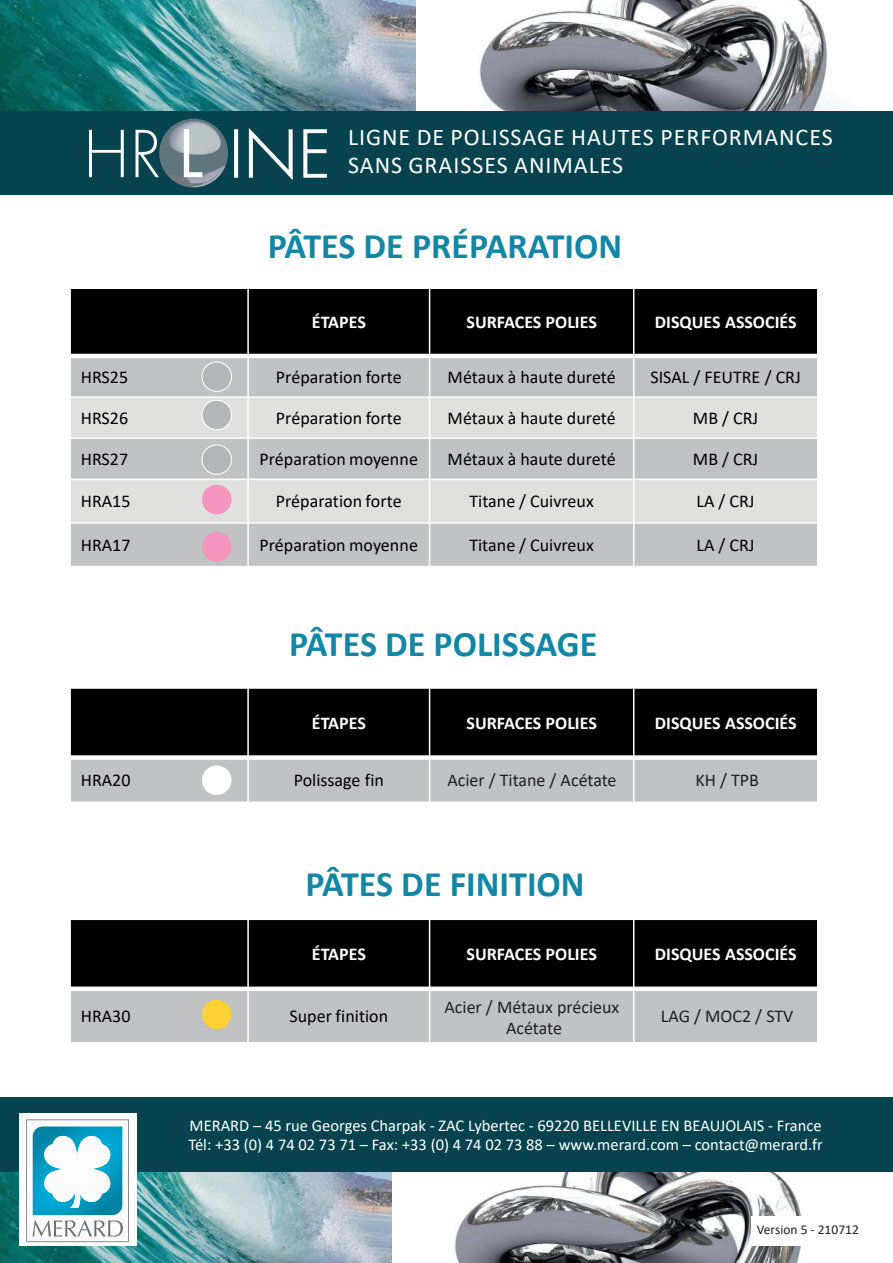
<style>
.page{position:relative;width:893px;height:1263px;background:#fff}
.page>*{position:absolute;margin:0;border:0;box-sizing:border-box;transform-origin:0 0}
.t1{font:700 36px "Calibri";color:#1486a5}
.t2{font:24px/28.8px "Calibri";letter-spacing:.04em;color:#fff}
.t3{font:18px/21.6px "Calibri";color:#000;text-align:center}
.t4{font:700 18px "Calibri";letter-spacing:-.005em;color:#fff}
.t5{font:18px/21px "Calibri";color:#221f1f;text-align:center}
.t6{font:16.5px/19.8px "Calibri";color:#fff}
.t7{font:13.5px "Calibri";color:#221f1f}
.t8{font:12px "Calibri";color:#000}
</style>
<div class="page">
<img style="left:0;top:1171px;width:392px;height:92px">
<img style="left:392px;top:1171px;width:501px;height:92px">
<div style="left:0;top:1097px;width:893px;height:74px;background:#06434e"></div>
<div style="left:19px;top:1113px;width:118px;height:133px;background:#fff"></div>
<div style="left:26px;top:1120px;width:102px;height:122px;background:#fbfbfb"></div>
<div style="left:26px;top:1119px;width:103px;height:123px;border:1px solid #898b8e"></div>
<svg style="left:33px;top:1220px;width:90px;height:16px"></svg>
<img style="left:32px;top:1126px;width:91px;height:89px">
<img style="left:0;top:0;width:416px;height:111px">
<img style="left:479px;top:0;width:348px;height:111px">
<div style="left:0;top:111px;width:893px;height:84px;background:#06434e"></div>
<img style="left:159px;top:119px;width:69px;height:68px">
<svg style="left:234px;top:128px;width:93px;height:52px"></svg>
<svg style="left:184px;top:129px;width:18px;height:48px"></svg>
<svg style="left:89px;top:130px;width:70px;height:47px"></svg>
<div style="left:70px;top:288px;width:178px;height:68px;background:#000"></div>
<div style="left:248px;top:288px;width:182px;height:68px;background:#000"></div>
<div style="left:430px;top:288px;width:204px;height:68px;background:#000"></div>
<div style="left:634px;top:288px;width:184px;height:68px;background:#000"></div>
<div style="left:70px;top:356px;width:178px;height:41px;background:#c0c2c3"></div>
<div style="left:248px;top:356px;width:182px;height:41px;background:#c0c2c3"></div>
<div style="left:430px;top:356px;width:204px;height:41px;background:#c0c2c3"></div>
<div style="left:634px;top:356px;width:184px;height:41px;background:#c0c2c3"></div>
<div style="left:70px;top:397px;width:178px;height:41px;background:#e0e0df"></div>
<div style="left:248px;top:397px;width:182px;height:41px;background:#e0e0df"></div>
<div style="left:430px;top:397px;width:204px;height:41px;background:#e0e0df"></div>
<div style="left:634px;top:397px;width:184px;height:41px;background:#e0e0df"></div>
<div style="left:70px;top:438px;width:178px;height:41px;background:#c0c2c3"></div>
<div style="left:248px;top:438px;width:182px;height:41px;background:#c0c2c3"></div>
<div style="left:430px;top:438px;width:204px;height:41px;background:#c0c2c3"></div>
<div style="left:634px;top:438px;width:184px;height:41px;background:#c0c2c3"></div>
<div style="left:70px;top:479px;width:178px;height:44px;background:#e0e0df"></div>
<div style="left:248px;top:479px;width:182px;height:44px;background:#e0e0df"></div>
<div style="left:430px;top:479px;width:204px;height:44px;background:#e0e0df"></div>
<div style="left:634px;top:479px;width:184px;height:44px;background:#e0e0df"></div>
<div style="left:70px;top:523px;width:178px;height:43px;background:#c0c2c3"></div>
<div style="left:248px;top:523px;width:182px;height:43px;background:#c0c2c3"></div>
<div style="left:430px;top:523px;width:204px;height:43px;background:#c0c2c3"></div>
<div style="left:634px;top:523px;width:184px;height:43px;background:#c0c2c3"></div>
<hr style="left:247px;top:287px;width:2px;height:280px;background:#fff">
<hr style="left:429px;top:287px;width:1px;height:280px;background:#fff">
<hr style="left:633px;top:287px;width:1px;height:280px;background:#fff">
<hr style="left:69px;top:354px;width:749px;height:4px;background:#fff">
<hr style="left:69px;top:396px;width:749px;height:2px;background:#fff">
<hr style="left:69px;top:437px;width:749px;height:2px;background:#fff">
<hr style="left:69px;top:479px;width:749px;height:1px;background:#fff">
<hr style="left:69px;top:522px;width:749px;height:2px;background:#fff">
<hr style="left:69px;top:287px;width:2px;height:280px;background:#fff">
<hr style="left:817px;top:287px;width:1px;height:280px;background:#fff">
<hr style="left:69px;top:287px;width:749px;height:2px;background:#fff">
<div style="left:70px;top:688px;width:178px;height:69px;background:#000"></div>
<div style="left:248px;top:688px;width:182px;height:69px;background:#000"></div>
<div style="left:430px;top:688px;width:204px;height:69px;background:#000"></div>
<div style="left:634px;top:688px;width:184px;height:69px;background:#000"></div>
<div style="left:70px;top:757px;width:178px;height:45px;background:#c0c2c3"></div>
<div style="left:248px;top:757px;width:182px;height:45px;background:#c0c2c3"></div>
<div style="left:430px;top:757px;width:204px;height:45px;background:#c0c2c3"></div>
<div style="left:634px;top:757px;width:184px;height:45px;background:#c0c2c3"></div>
<hr style="left:247px;top:687px;width:2px;height:116px;background:#fff">
<hr style="left:429px;top:687px;width:1px;height:116px;background:#fff">
<hr style="left:633px;top:687px;width:1px;height:116px;background:#fff">
<div style="left:69px;top:755px;width:749px;height:5px;background:#fff"></div>
<hr style="left:69px;top:687px;width:2px;height:116px;background:#fff">
<hr style="left:817px;top:687px;width:1px;height:116px;background:#fff">
<hr style="left:69px;top:687px;width:749px;height:2px;background:#fff">
<hr style="left:69px;top:801px;width:749px;height:2px;background:#fff">
<div style="left:70px;top:919px;width:178px;height:70px;background:#000"></div>
<div style="left:248px;top:919px;width:182px;height:70px;background:#000"></div>
<div style="left:430px;top:919px;width:204px;height:70px;background:#000"></div>
<div style="left:634px;top:919px;width:184px;height:70px;background:#000"></div>
<div style="left:70px;top:989px;width:178px;height:54px;background:#c0c2c3"></div>
<div style="left:248px;top:989px;width:182px;height:54px;background:#c0c2c3"></div>
<div style="left:430px;top:989px;width:204px;height:54px;background:#c0c2c3"></div>
<div style="left:634px;top:989px;width:184px;height:54px;background:#c0c2c3"></div>
<hr style="left:247px;top:918px;width:2px;height:125px;background:#fff">
<hr style="left:429px;top:918px;width:1px;height:125px;background:#fff">
<hr style="left:633px;top:918px;width:1px;height:125px;background:#fff">
<div style="left:69px;top:986px;width:749px;height:5px;background:#fff"></div>
<hr style="left:69px;top:918px;width:2px;height:125px;background:#fff">
<hr style="left:817px;top:918px;width:1px;height:125px;background:#fff">
<hr style="left:69px;top:918px;width:749px;height:2px;background:#fff">
<hr style="left:69px;top:1042px;width:749px;height:1px;background:#fff">
<div style="left:202px;top:445px;width:29px;height:29px;background:#b4b6b7;border-radius:50%"></div>
<div style="left:201px;top:444px;width:31px;height:31px;border:1px solid #fff;border-radius:50%"></div>
<div style="left:202px;top:400px;width:29px;height:30px;background:#b4b6b7;border-radius:50%"></div>
<div style="left:201px;top:400px;width:31px;height:30px;border:1px solid #fff;border-radius:50%"></div>
<div style="left:202px;top:362px;width:29px;height:29px;background:#b4b6b7;border-radius:50%"></div>
<div style="left:201px;top:361px;width:31px;height:31px;border:1px solid #fff;border-radius:50%"></div>
<div style="left:202px;top:532px;width:29px;height:29px;background:#f395be;border-radius:50%"></div>
<div style="left:202px;top:485px;width:29px;height:29px;background:#f395be;border-radius:50%"></div>
<div style="left:202px;top:765px;width:29px;height:30px;background:#fff;border-radius:50%"></div>
<div style="left:202px;top:1000px;width:29px;height:29px;background:#fed235;border-radius:50%"></div>
<div style="left:751px;top:1216px;width:125px;height:29px;background:#fff"></div>
<h2 class="t2" style="left:348px;top:122px;width:486px">LIGNE DE POLISSAGE HAUTES PERFORMANCES<br>SANS GRAISSES ANIMALES</h2>
<h1 class="t1" style="left:268px;top:229px;width:356px">PÂTES DE PRÉPARATION</h1>
<p class="t4" style="left:312px;top:313px;width:56px">ÉTAPES</p>
<p class="t4" style="left:467px;top:313px;width:132px">SURFACES POLIES</p>
<p class="t4" style="left:655px;top:313px;width:143px">DISQUES ASSOCIÉS</p>
<p class="t3" style="left:81px;top:366px;width:49px">HRS25</p>
<p class="t3" style="left:276px;top:365px;width:127px">Préparation forte</p>
<p class="t3" style="left:448px;top:365px;width:170px">Métaux à haute dureté</p>
<p class="t3" style="left:650px;top:366px;width:152px">SISAL / FEUTRE / CRJ</p>
<p class="t3" style="left:81px;top:407px;width:49px">HRS26</p>
<p class="t3" style="left:276px;top:407px;width:127px">Préparation forte</p>
<p class="t3" style="left:448px;top:407px;width:170px">Métaux à haute dureté</p>
<p class="t3" style="left:693px;top:407px;width:67px">MB / CRJ</p>
<p class="t3" style="left:81px;top:448px;width:49px">HRS27</p>
<p class="t3" style="left:259px;top:448px;width:160px">Préparation moyenne</p>
<p class="t3" style="left:448px;top:448px;width:170px">Métaux à haute dureté</p>
<p class="t3" style="left:693px;top:448px;width:67px">MB / CRJ</p>
<p class="t3" style="left:81px;top:491px;width:51px">HRA15</p>
<p class="t3" style="left:276px;top:490px;width:127px">Préparation forte</p>
<p class="t3" style="left:469px;top:490px;width:126px">Titane / Cuivreux</p>
<p class="t3" style="left:696px;top:491px;width:60px">LA / CRJ</p>
<p class="t3" style="left:81px;top:534px;width:51px">HRA17</p>
<p class="t3" style="left:259px;top:534px;width:160px">Préparation moyenne</p>
<p class="t3" style="left:469px;top:534px;width:126px">Titane / Cuivreux</p>
<p class="t3" style="left:696px;top:534px;width:60px">LA / CRJ</p>
<h1 class="t1" style="left:289px;top:626px;width:310px">PÂTES DE POLISSAGE</h1>
<p class="t4" style="left:312px;top:714px;width:56px">ÉTAPES</p>
<p class="t4" style="left:467px;top:714px;width:132px">SURFACES POLIES</p>
<p class="t4" style="left:655px;top:714px;width:143px">DISQUES ASSOCIÉS</p>
<p class="t5" style="left:447px;top:769px;width:171px">Acier / Titane / Acétate</p>
<p class="t5" style="left:695px;top:770px;width:65px">KH / TPB</p>
<p class="t3" style="left:81px;top:769px;width:51px">HRA20</p>
<p class="t3" style="left:294px;top:769px;width:92px">Polissage fin</p>
<p class="t3" style="left:482px;top:769px;width:100px">Acier / Titane</p>
<p class="t3" style="left:659px;top:769px;width:135px">LAG / MOC2 / TPB</p>
<h1 class="t1" style="left:305px;top:866px;width:281px">PÂTES DE FINITION</h1>
<p class="t4" style="left:312px;top:945px;width:56px">ÉTAPES</p>
<p class="t4" style="left:467px;top:945px;width:132px">SURFACES POLIES</p>
<p class="t4" style="left:655px;top:945px;width:143px">DISQUES ASSOCIÉS</p>
<p class="t3" style="left:81px;top:1005px;width:51px">HRA30</p>
<p class="t3" style="left:289px;top:1005px;width:100px">Super finition</p>
<p class="t3" style="left:473px;top:994px;width:119px">Titane / Métaux précieux</p>
<p class="t5" style="left:444px;top:996px;width:176px">Acier / Métaux précieux<br>Acétate</p>
<p class="t5" style="left:661px;top:1006px;width:134px">LAG / MOC2 / STV</p>
<p class="t3" style="left:659px;top:1005px;width:31px">LAG</p>
<p class="t3" style="left:765px;top:1005px;width:29px">TPB</p>
<p class="t6" style="left:188px;top:1115px;width:636px">MERARD – 45 rue Georges Charpak - ZAC Lybertec - 69220 BELLEVILLE EN BEAUJOLAIS - France<br>Tél: +33 (0) 4 74 02 73 71 – Fax: +33 (0) 4 74 02 73 88 – www.merard.com – contact@merard.fr</p>
<p class="t7" style="left:757px;top:1223px;width:103px">Version 5 - 210712</p>
<p class="t8" style="left:771px;top:1225px;width:87px">Version 2 - 17076</p>
</div>
